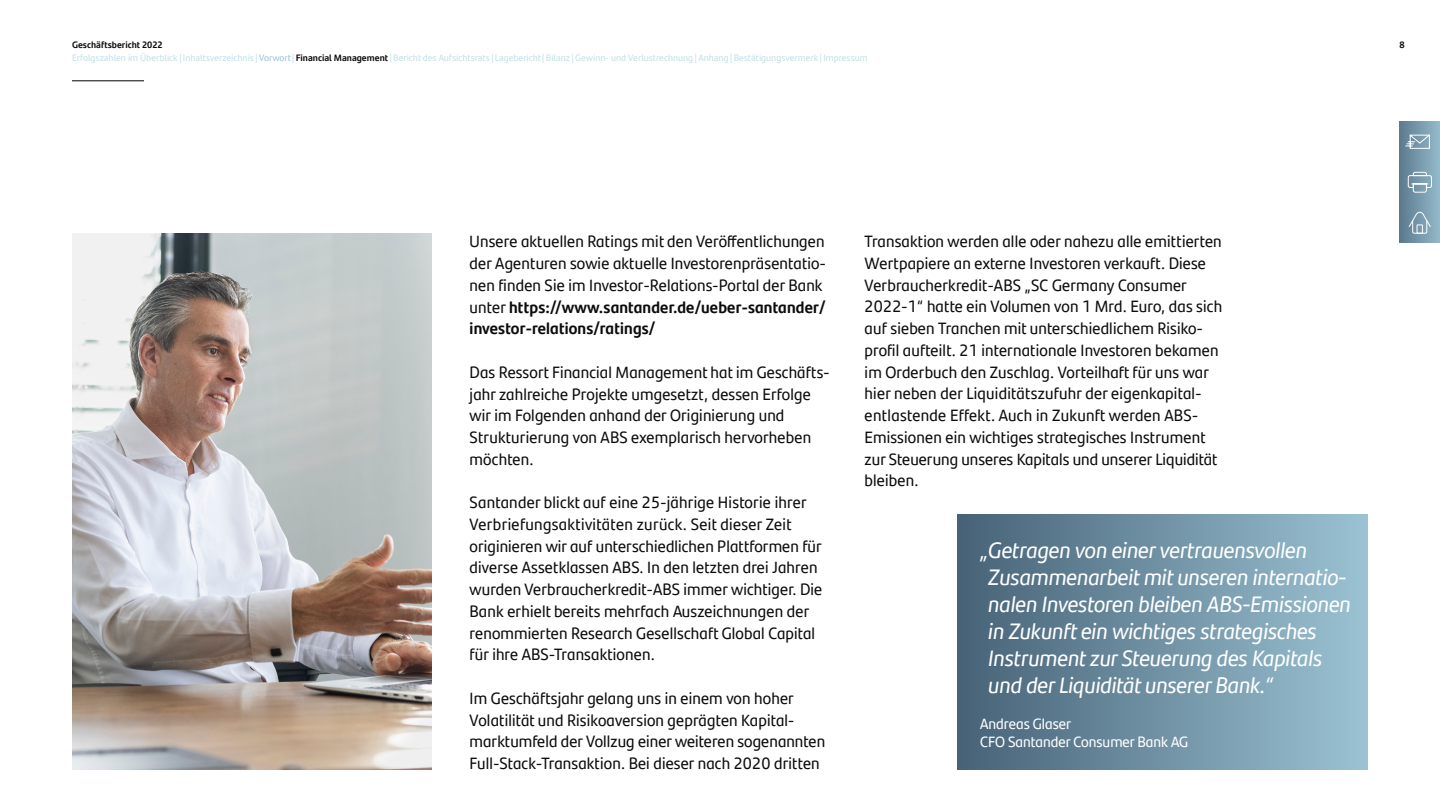
<style>
.page{position:relative;width:1440px;height:810px;background:#fff}
.page>*{position:absolute;margin:0;border:0;box-sizing:border-box;transform-origin:0 0}
.t1{font:italic 22.5px/27px "Santander Headline";color:#fff}
.t2{font:16.5px/21.8px "Santander Headline";letter-spacing:.01em;color:#0c0c0c}
.t3{font:15px/18px "Santander Headline";color:#fff}
.t4{font:9.38px "Santander Text";color:#c3dee7}
.t5{font:700 9.38px "Santander Text";color:#0c0c0c}
.s1{color:#9bc3d3}
.s2{font-weight:700;color:#0c0c0c}
.s3{font-weight:700}
</style>
<div class="page">
<div style="left:958px;top:515px;width:410px;height:255px;background:linear-gradient(to right,#476277,#9bc3d3)"></div>
<div style="left:1400px;top:122px;width:40px;height:121px;background:linear-gradient(to right,#5d7b8e,#92b8c9)"></div>
<hr style="left:72px;top:80px;width:72px;height:1px;background:#000">
<svg style="left:1405px;top:134px;width:25px;height:15px"></svg>
<svg style="left:1408px;top:172px;width:24px;height:21px"></svg>
<svg style="left:1408px;top:212px;width:23px;height:22px"></svg>
<img style="left:72px;top:234px;width:360px;height:536px">
<p class="t5" style="left:72px;top:37px;width:92px">Geschäftsbericht 2022</p>
<p class="t5" style="left:1399px;top:37px;width:7px">8</p>
<p class="t4" style="left:72px;top:50px;width:797px">Erfolgszahlen im Überblick |Inhaltsverzeichnis |<span class="s1">Vorwort</span>|<span class="s2">Financial Management</span>|Bericht des Aufsichtsrats | Lagebericht|Bilanz |Gewinn- und Verlustrechnung|Anhang|Bestätigungsvermerk |Impressum</p>
<p class="t2" style="left:470px;top:230px;width:358px">Unsere aktuellen Ratings mit den Veröffentlichungen der Agenturen sowie aktuelle Investorenpräsentatio&shy;nen finden Sie im Investor-Relations-Portal der Bank unter <span class="s3">https://www.santander.de/ueber-santander/ investor-relations/ratings/</span></p>
<p class="t2" style="left:470px;top:360px;width:361px">Das Ressort Financial Management hat im Geschäfts&shy;jahr zahlreiche Projekte umgesetzt, dessen Erfolge wir im Folgenden anhand der Originierung und Strukturierung von ABS exemplarisch hervorheben möchten.</p>
<p class="t2" style="left:470px;top:491px;width:354px">Santander blickt auf eine 25-jährige Historie ihrer Verbriefungsaktivitäten zurück. Seit dieser Zeit originieren wir auf unterschiedlichen Plattformen für diverse Assetklassen ABS. In den letzten drei Jahren wurden Verbraucherkredit-ABS immer wichtiger. Die Bank erhielt bereits mehrfach Auszeichnungen der renommierten Research Gesellschaft Global Capital für ihre ABS-Transaktionen.</p>
<p class="t2" style="left:470px;top:686px;width:357px">Im Geschäftsjahr gelang uns in einem von hoher Volatilität und Risikoaversion geprägten Kapital&shy;marktumfeld der Vollzug einer weiteren sogenannten Full-Stack-Transaktion. Bei dieser nach 2020 dritten</p>
<p class="t2" style="left:865px;top:230px;width:359px">Transaktion werden alle oder nahezu alle emittierten Wertpapiere an externe Investoren verkauft. Diese Verbraucherkredit-ABS „SC Germany Consumer 2022-1“ hatte ein Volumen von 1 Mrd. Euro, das sich auf sieben Tranchen mit unterschiedlichem Risiko&shy;profil aufteilt. 21 internationale Investoren bekamen im Orderbuch den Zuschlag. Vorteilhaft für uns war hier neben der Liquiditätszufuhr der eigenkapital&shy;entlastende Effekt. Auch in Zukunft werden ABS-Emissionen ein wichtiges strategisches Instrument zur Steuerung unseres Kapitals und unserer Liquidität bleiben.</p>
<p class="t1" style="left:988px;top:536px;width:364px;text-indent:-8px">„Getragen von einer vertrauensvollen Zusammenarbeit mit unseren internatio&shy;nalen Investoren bleiben ABS-Emissionen in Zukunft ein wichtiges strategisches Instrument zur Steuerung des Kapitals und der Liquidität unserer Bank.“</p>
<p class="t3" style="left:980px;top:714px;width:210px">Andreas Glaser<br>CFO Santander Consumer Bank AG</p>
</div>
